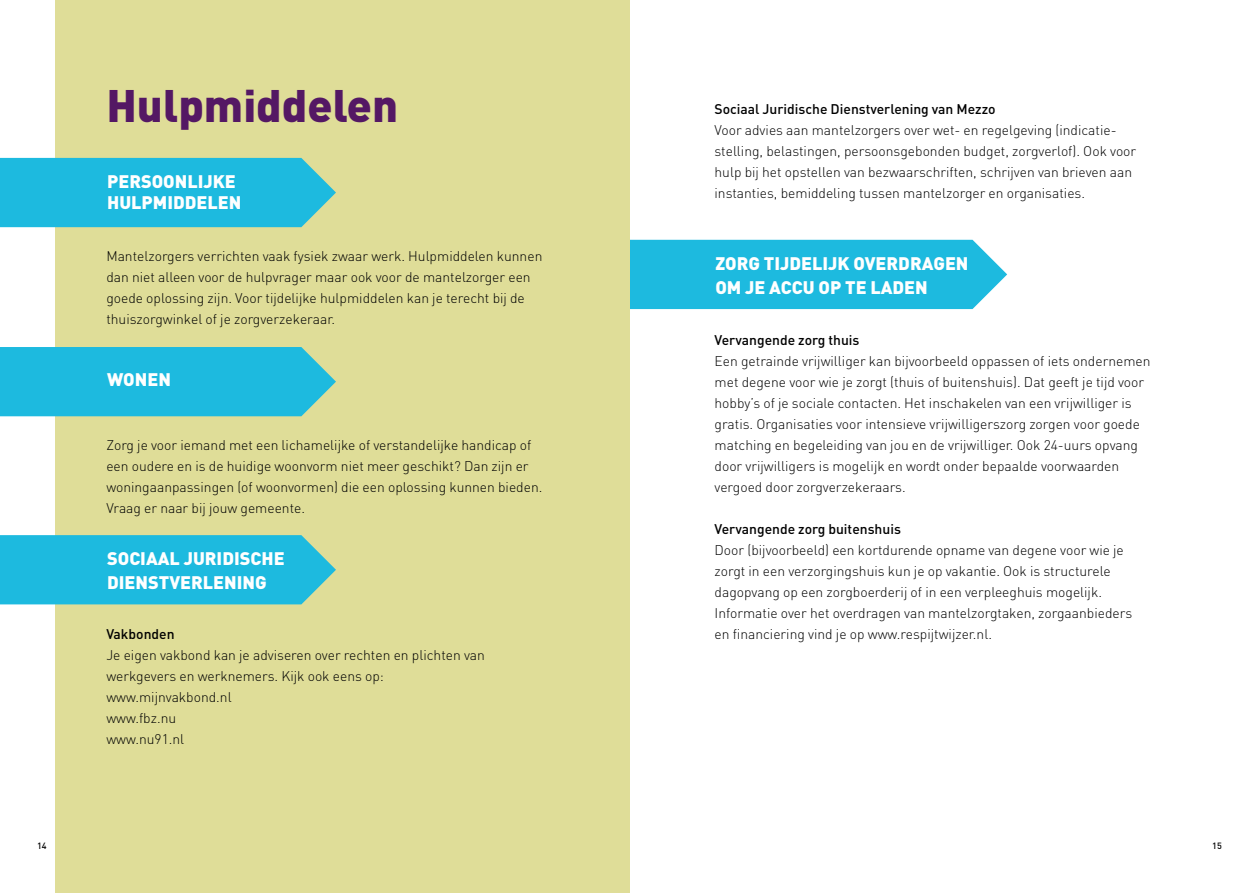
<style>
.page{position:relative;width:1259px;height:893px;background:#fff}
.page>*{position:absolute;margin:0;border:0;box-sizing:border-box;transform-origin:0 0}
.t1{font:900 45px "DIN Pro";color:#541864}
.t2{font:900 18px/24px "DIN Pro";color:#fff}
.t3{font:300 13.8px/21px "DIN Pro";color:#000}
.t4{font:500 13.8px "DIN Pro";color:#000}
.t5{font:500 9px "DIN Pro";color:#000}
</style>
<div class="page">
<div style="left:629px;top:240px;width:378px;height:69px;background:#1dbadf"></div>
<div style="left:55px;top:0;width:574px;height:893px;background:#dfdd98"></div>
<div style="left:0;top:158px;width:336px;height:69px;background:#1dbadf"></div>
<div style="left:0;top:347px;width:336px;height:69px;background:#1dbadf"></div>
<div style="left:0;top:535px;width:336px;height:69px;background:#1dbadf"></div>
<p class="t5" style="left:37px;top:839px;width:11px">14</p>
<h1 class="t1" style="left:106px;top:75px;width:293px">Hulpmiddelen</h1>
<h2 class="t2" style="left:107px;top:170px;width:136px;line-height:21px">PERSOONLIJKE<br>HULPMIDDELEN</h2>
<p class="t3" style="left:106px;top:245px;width:437px">Mantelzorgers verrichten vaak fysiek zwaar werk. Hulpmiddelen kunnen dan niet alleen voor de hulpvrager maar ook voor de mantelzorger een goede oplossing zijn. Voor tijdelijke hulpmiddelen kan je terecht bij de thuiszorgwinkel of je zorgverzekeraar.</p>
<h2 class="t2" style="left:107px;top:367px;width:65px">WONEN</h2>
<p class="t3" style="left:106px;top:434px;width:438px">Zorg je voor iemand met een lichamelijke of verstandelijke handicap of een oudere en is de huidige woonvorm niet meer geschikt? Dan zijn er woningaanpassingen (of woonvormen) die een oplossing kunnen bieden.<br>Vraag er naar bij jouw gemeente.</p>
<h2 class="t2" style="left:107px;top:546px;width:179px">SOCIAAL JURIDISCHE<br>DIENSTVERLENING</h2>
<p class="t4" style="left:106px;top:624px;width:70px">Vakbonden</p>
<p class="t3" style="left:106px;top:644px;width:380px">Je eigen vakbond kan je adviseren over rechten en plichten van werkgevers en werknemers. Kijk ook eens op: www.mijnvakbond.nl<br>www.fbz.nu<br>www.nu91.nl</p>
<p class="t4" style="left:714px;top:99px;width:283px">Sociaal Juridische Dienstverlening van Mezzo</p>
<p class="t3" style="left:714px;top:119px;width:423px">Voor advies aan mantelzorgers over wet- en regelgeving (indicatie&shy;stelling, belastingen, persoonsgebonden budget, zorgverlof). Ook voor hulp bij het opstellen van bezwaarschriften, schrijven van brieven aan instanties, bemiddeling tussen mantelzorger en organisaties.</p>
<h2 class="t2" style="left:715px;top:251px;width:255px">ZORG TIJDELIJK OVERDRAGEN<br>OM JE ACCU OP TE LADEN</h2>
<p class="t4" style="left:714px;top:330px;width:146px">Vervangende zorg thuis</p>
<p class="t3" style="left:714px;top:350px;width:437px">Een getrainde vrijwilliger kan bijvoorbeeld oppassen of iets ondernemen met degene voor wie je zorgt (thuis of buitenshuis). Dat geeft je tijd voor hobby’s of je sociale contacten. Het inschakelen van een vrijwilliger is gratis. Organisaties voor intensieve vrijwilligerszorg zorgen voor goede matching en begeleiding van jou en de vrijwilliger. Ook 24-uurs opvang door vrijwilligers is mogelijk en wordt onder bepaalde voorwaarden vergoed door zorgverzekeraars.</p>
<p class="t4" style="left:714px;top:519px;width:188px">Vervangende zorg buitenshuis</p>
<p class="t3" style="left:714px;top:539px;width:419px">Door (bijvoorbeeld) een kortdurende opname van degene voor wie je zorgt in een verzorgingshuis kun je op vakantie. Ook is structurele dagopvang op een zorgboerderij of in een verpleeghuis mogelijk.<br>Informatie over het overdragen van mantelzorgtaken, zorgaanbieders en financiering vind je op www.respijtwijzer.nl.</p>
<p class="t5" style="left:1212px;top:839px;width:11px">15</p>
</div>
